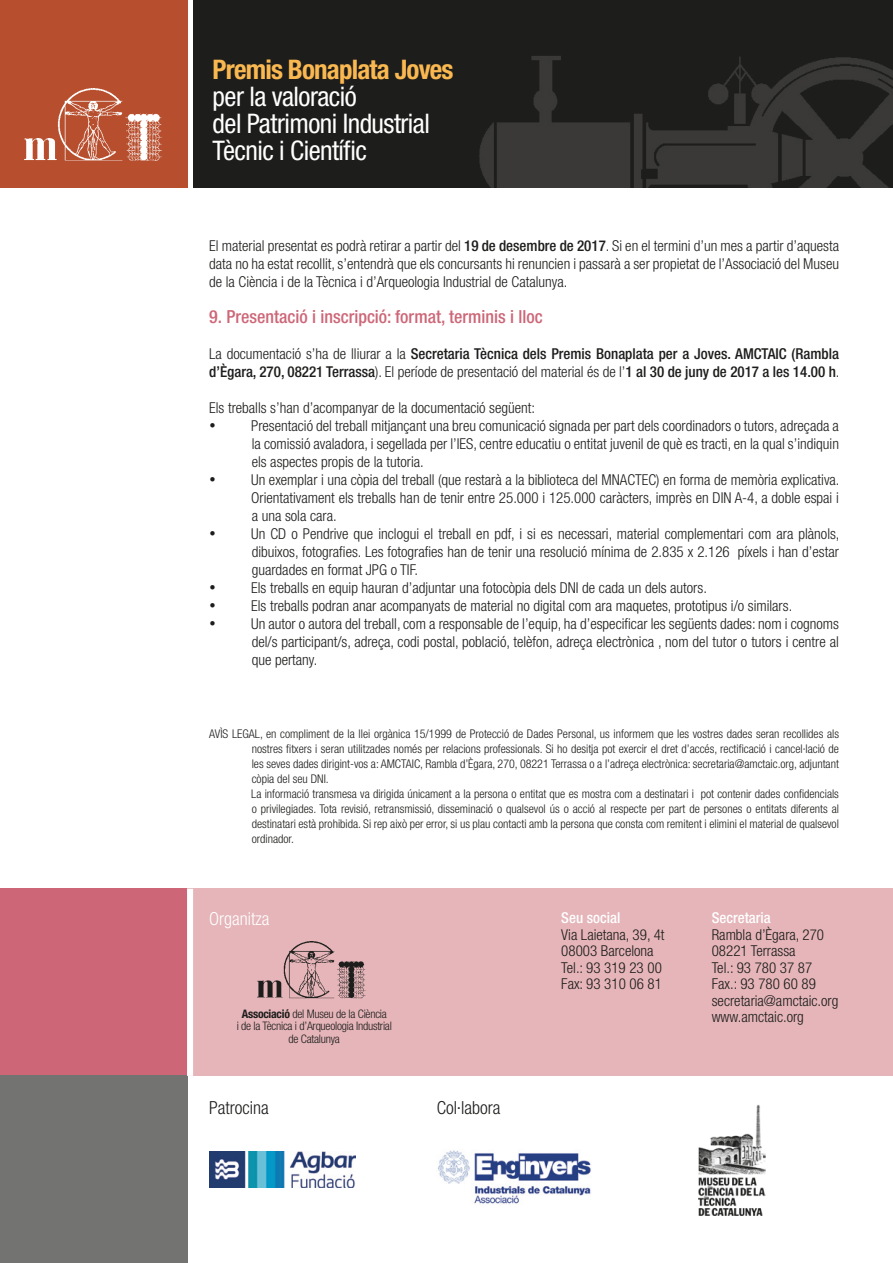
<style>
.page{position:relative;width:893px;height:1263px;background:#fff}
.page>*{position:absolute;margin:0;border:0;box-sizing:border-box;transform-origin:0 0}
.t1{font:condensed 27px/27px "Helvetica Neue LT Std";letter-spacing:-.02em;color:#fff}
.t2{font:700 condensed 27px "Helvetica Neue LT Std";letter-spacing:-.03em;color:#fab850}
.t3{font:500 condensed 18px "Helvetica Neue LT Std";color:#cd6778}
.t4{font:300 condensed 18px "Helvetica Neue LT Std";color:#1d1d1b}
.t5{font:300 condensed 18px "Helvetica Neue LT Std";color:#fff}
.t6{font:300 condensed 15px/18px "Helvetica Neue LT Std";color:#1d1d1b;text-align:justify}
.t7{font:500 condensed 15px/18px "Helvetica Neue LT Std";color:#1d1d1b}
.t8{font:500 condensed 15px "Helvetica Neue LT Std";color:#fff}
.t9{font:300 condensed 12px/15px "Helvetica Neue LT Std";color:#1d1d1b}
.t10{font:300 condensed 11.7px/12.9px "Helvetica Neue LT Std";letter-spacing:-.02em;color:#1d1d1b;text-align:center}
.s1{font-weight:500}
.s2{font-weight:300}
.s3{font-weight:700}
</style>
<div class="page">
<div style="left:0;top:889px;width:187px;height:187px;background:#cd6778"></div>
<div style="left:0;top:1076px;width:187px;height:187px;background:#737372"></div>
<div style="left:187px;top:889px;width:706px;height:187px;background:#e5b5b9"></div>
<div style="left:187px;top:889px;width:6px;height:187px;background:#fff"></div>
<img style="left:437px;top:1150px;width:154px;height:54px">
<img style="left:698px;top:1104px;width:67px;height:111px">
<img style="left:209px;top:1151px;width:146px;height:36px">
<img style="left:257px;top:942px;width:109px;height:57px">
<div style="left:193px;top:0;width:700px;height:187px;background:#1d1d1b"></div>
<img style="left:479px;top:56px;width:414px;height:131px">
<div style="left:0;top:0;width:187px;height:187px;background:#b74e2e"></div>
<img style="left:24px;top:89px;width:138px;height:72px">
<h1 class="t2" style="left:213px;top:53px;width:242px">Premis Bonaplata Joves</h1>
<h1 class="t1" style="left:213px;top:83px;width:219px">per la valoració<br>del Patrimoni Industrial<br>Tècnic i Científic</h1>
<p class="t6" style="left:209px;top:237px;width:631px">El material presentat es podrà retirar a partir del <span class="s1">19 de desembre de 2017</span>. Si en el termini d’un mes a partir d’aquesta data no ha estat recollit, s’entendrà que els concursants hi renuncien i passarà a ser propietat de l’Associació del Museu de la Ciència i de la Tècnica i d’Arqueologia Industrial de Catalunya.</p>
<p class="t3" style="left:209px;top:306px;width:335px">9. Presentació i inscripció: format, terminis i lloc</p>
<p class="t7" style="left:209px;top:344px;width:632px"><span class="s2">La documentació s’ha de lliurar a la</span> Secretaria Tècnica dels Premis Bonaplata per a Joves. AMCTAIC (Rambla d’Ègara, 270, 08221 Terrassa<span class="s2">). El període de presentació del material és de l’</span>1 al 30 de juny de 2017 a les 14.00 h<span class="s2">.</span></p>
<p class="t6" style="left:209px;top:399px;width:327px">Els treballs s’han d’acompanyar de la documentació següent:</p>
<p class="t6" style="left:252px;top:417px;width:589px;text-indent:-43px">• Presentació del treball mitjançant una breu comunicació signada per part dels coordinadors o tutors, adreçada a la comissió avaladora, i segellada per l’IES, centre educatiu o entitat juvenil de què es tracti, en la qual s’indiquin els aspectes propis de la tutoria.</p>
<p class="t6" style="left:251px;top:471px;width:590px;text-indent:-42px">• Un exemplar i una còpia del treball (que restarà a la biblioteca del MNACTEC) en forma de memòria explicativa.<br>Orientativament els treballs han de tenir entre 25.000 i 125.000 caràcters, imprès en DIN A-4, a doble espai i a una sola cara.</p>
<p class="t6" style="left:252px;top:525px;width:589px;text-indent:-43px">• Un CD o Pendrive que inclogui el treball en pdf, i si es necessari, material complementari com ara plànols, dibuixos, fotografies. Les fotografies han de tenir una resolució mínima de 2.835 x 2.126 píxels i han d’estar guardades en format JPG o TIF.</p>
<p class="t6" style="left:209px;top:579px;width:499px">• Els treballs en equip hauran d’adjuntar una fotocòpia dels DNI de cada un dels autors.</p>
<p class="t6" style="left:209px;top:597px;width:584px">• Els treballs podran anar acompanyats de material no digital com ara maquetes, prototipus i/o similars.</p>
<p class="t6" style="left:252px;top:615px;width:589px;text-indent:-43px">• Un autor o autora del treball, com a responsable de l’equip, ha d’especificar les següents dades: nom i cognoms del/s participant/s, adreça, codi postal, població, telèfon, adreça electrònica , nom del tutor o tutors i centre al que pertany.</p>
<p class="t9" style="left:251px;top:726px;width:589px;text-indent:-42px">AVÌS LEGAL, en compliment de la llei orgànica 15/1999 de Protecció de Dades Personal, us informem que les vostres dades seran recollides als nostres fitxers i seran utilitzades només per relacions professionals. Si ho desitja pot exercir el dret d’accés, rectificació i cancel·lació de les seves dades dirigint-vos a: AMCTAIC, Rambla d’Ègara, 270, 08221 Terrassa o a l’adreça electrònica: secretaria@amctaic.org, adjuntant còpia del seu DNI.<br>La informació transmesa va dirigida únicament a la persona o entitat que es mostra com a destinatari i pot contenir dades confidencials o privilegiades. Tota revisió, retransmissió, disseminació o qualsevol ús o acció al respecte per part de persones o entitats diferents al destinatari està prohibida. Si rep això per error, si us plau contacti amb la persona que consta com remitent i elimini el material de qualsevol ordinador.</p>
<p class="t5" style="left:209px;top:908px;width:62px">Organitza</p>
<p class="t10" style="left:237px;top:1007px;width:157px"><span class="s3">Associació</span> del Museu de la Ciència<br>i de la Tècnica i d’Arqueologia Industrial de Catalunya</p>
<p class="t4" style="left:209px;top:1097px;width:61px">Patrocina</p>
<p class="t4" style="left:437px;top:1097px;width:65px">Col·labora</p>
<p class="t8" style="left:561px;top:909px;width:61px">Seu social</p>
<p class="t6" style="left:561px;top:926px;width:105px;line-height:16.5px;text-align:left">Via Laietana, 39, 4t<br>08003 Barcelona<br>Tel.: 93 319 23 00<br>Fax: 93 310 06 81</p>
<p class="t8" style="left:712px;top:909px;width:61px">Secretaria</p>
<p class="t6" style="left:712px;top:926px;width:128px;line-height:16.5px;text-align:left">Rambla d’Ègara, 270<br>08221 Terrassa<br>Tel.: 93 780 37 87<br>Fax.: 93 780 60 89 secretaria@amctaic.org www.amctaic.org</p>
</div>
